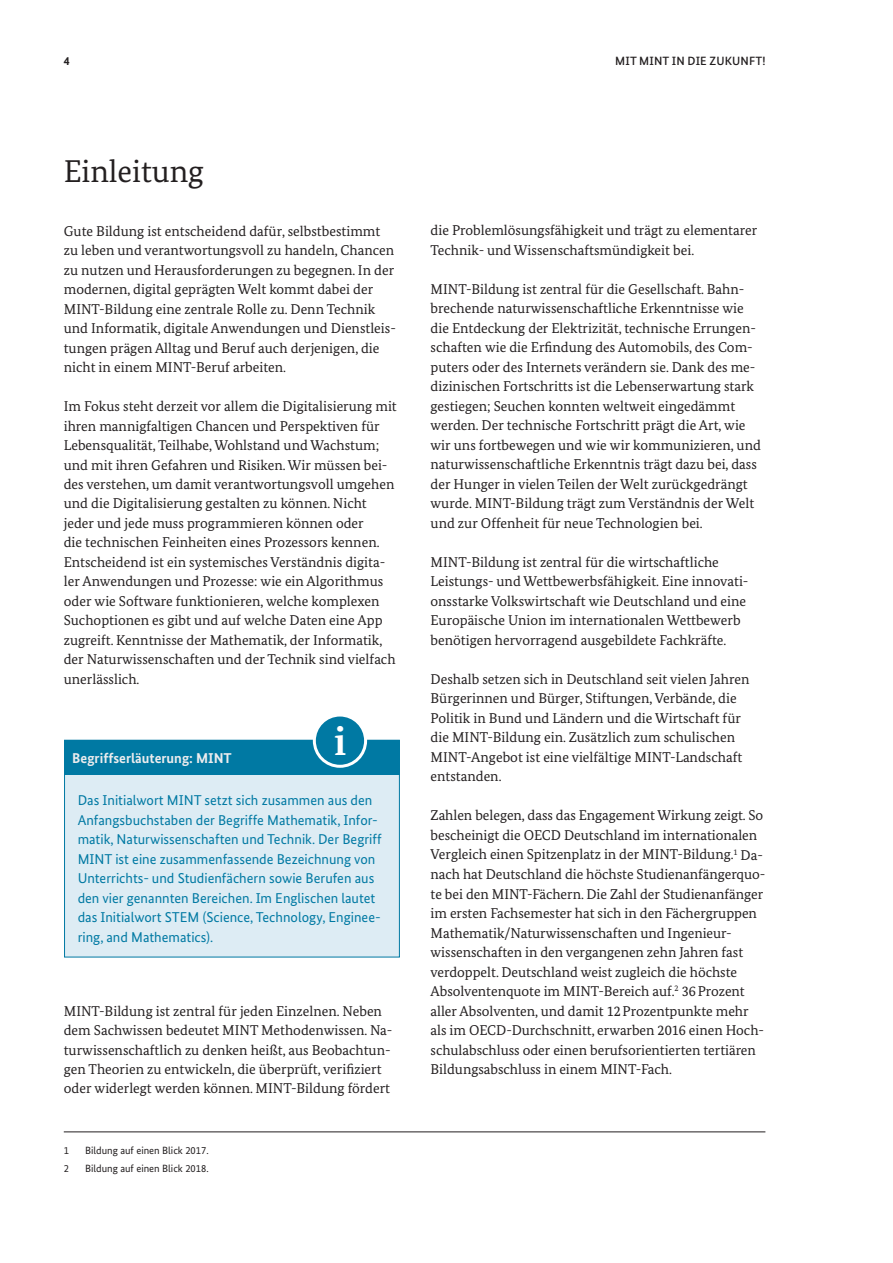
<style>
.page{position:relative;width:893px;height:1263px;background:#fff}
.page>*{position:absolute;margin:0;border:0;box-sizing:border-box;transform-origin:0 0}
.t1{font:31.5px "Bundes Serif";color:#231f20}
.t2{font:14.25px/19.5px "Bundes Serif";color:#231f20}
.t3{font:14.25px/19.5px "Bundes Sans";color:#0079a3}
.t4{font:700 14.25px "Bundes Sans";color:#ececee}
.t5{font:500 12px "Bundes Sans";letter-spacing:.01em;color:#231f20}
.t6{font:700 12px "Bundes Sans";color:#231f20}
.t7{font:10.5px "Bundes Sans";color:#231f20}
</style>
<div class="page">
<hr style="left:64px;top:1131px;width:701px;height:1px;background:#231f20">
<div style="left:65px;top:740px;width:334px;height:217px;background:#ddecf4"></div>
<div style="left:64px;top:740px;width:335px;height:34px;background:#0079a3"></div>
<div style="left:314px;top:715px;width:52px;height:51px;background:#0079a3;border-radius:50%"></div>
<div style="left:313px;top:713px;width:54px;height:55px;border:3px solid #fff;border-radius:50%"></div>
<p class="t6" style="left:64px;top:53px;width:7px">4</p>
<p class="t5" style="left:615px;top:53px;width:152px">MIT MINT IN DIE ZUKUNFT!</p>
<h1 class="t1" style="left:64px;top:152px;width:142px">Einleitung</h1>
<p class="t2" style="left:64px;top:221px;width:334px">Gute Bildung ist entscheidend dafür, selbstbestimmt zu leben und verantwortungsvoll zu handeln, Chancen zu nutzen und Herausforderungen zu begegnen. In der modernen, digital geprägten Welt kommt dabei der MINT-Bildung eine zentrale Rolle zu. Denn Technik und Informatik, digitale Anwendungen und Dienstleis&shy;tungen prägen Alltag und Beruf auch derjenigen, die nicht in einem MINT-Beruf arbeiten.</p>
<p class="t2" style="left:64px;top:396px;width:335px">Im Fokus steht derzeit vor allem die Digitalisierung mit ihren mannigfaltigen Chancen und Perspektiven für Lebensqualität, Teilhabe, Wohlstand und Wachstum; und mit ihren Gefahren und Risiken. Wir müssen bei&shy;des verstehen, um damit verantwortungsvoll umgehen und die Digitalisierung gestalten zu können. Nicht jeder und jede muss programmieren können oder<br>die technischen Feinheiten eines Prozessors kennen.<br>Entscheidend ist ein systemisches Verständnis digita&shy;ler Anwendungen und Prozesse: wie ein Algorithmus oder wie Software funktionieren, welche komplexen Suchoptionen es gibt und auf welche Daten eine App zugreift. Kenntnisse der Mathematik, der Informatik, der Naturwissenschaften und der Technik sind vielfach unerlässlich.</p>
<h2 class="t4" style="left:72px;top:749px;width:161px">Begriffserläuterung: MINT</h2>
<p class="t3" style="left:78px;top:790px;width:306px">Das Initialwort MINT setzt sich zusammen aus den Anfangsbuchstaben der Begriffe Mathematik, Infor&shy;matik, Naturwissenschaften und Technik. Der Begriff MINT ist eine zusammenfassende Bezeichnung von Unterrichts- und Studienfächern sowie Berufen aus den vier genannten Bereichen. Im Englischen lautet das Initialwort STEM (Science, Technology, Enginee&shy;ring, and Mathematics).</p>
<p class="t2" style="left:64px;top:1001px;width:330px">MINT-Bildung ist zentral für jeden Einzelnen. Neben dem Sachwissen bedeutet MINT Methodenwissen. Na&shy;turwissenschaftlich zu denken heißt, aus Beobachtun&shy;gen Theorien zu entwickeln, die überprüft, verifiziert oder widerlegt werden können. MINT-Bildung fördert</p>
<p class="t7" style="left:64px;top:1144px;width:7px">1</p>
<p class="t7" style="left:85px;top:1144px;width:125px">Bildung auf einen Blick 2017.</p>
<p class="t7" style="left:64px;top:1161px;width:7px">2</p>
<p class="t7" style="left:85px;top:1161px;width:125px">Bildung auf einen Blick 2018.</p>
<p class="t2" style="left:431px;top:221px;width:328px">die Problemlösungsfähigkeit und trägt zu elementarer<br>Technik- und Wissenschaftsmündigkeit bei.</p>
<p class="t2" style="left:431px;top:279px;width:332px">MINT-Bildung ist zentral für die Gesellschaft. Bahn&shy;brechende naturwissenschaftliche Erkenntnisse wie die Entdeckung der Elektrizität, technische Errungen&shy;schaften wie die Erfindung des Automobils, des Com&shy;puters oder des Internets verändern sie. Dank des me&shy;dizinischen Fortschritts ist die Lebenserwartung stark gestiegen; Seuchen konnten weltweit eingedämmt werden. Der technische Fortschritt prägt die Art, wie wir uns fortbewegen und wie wir kommunizieren, und naturwissenschaftliche Erkenntnis trägt dazu bei, dass der Hunger in vielen Teilen der Welt zurückgedrängt wurde. MINT-Bildung trägt zum Verständnis der Welt und zur Offenheit für neue Technologien bei.</p>
<p class="t2" style="left:431px;top:552px;width:319px">MINT-Bildung ist zentral für die wirtschaftliche Leistungs- und Wettbewerbsfähigkeit. Eine innovati&shy;onsstarke Volkswirtschaft wie Deutschland und eine Europäische Union im internationalen Wettbewerb benötigen hervorragend ausgebildete Fachkräfte.</p>
<p class="t2" style="left:431px;top:669px;width:320px">Deshalb setzen sich in Deutschland seit vielen Jahren Bürgerinnen und Bürger, Stiftungen, Verbände, die Politik in Bund und Ländern und die Wirtschaft für die MINT-Bildung ein. Zusätzlich zum schulischen MINT-Angebot ist eine vielfältige MINT-Landschaft entstanden.</p>
<p class="t2" style="left:431px;top:805px;width:336px">Zahlen belegen, dass das Engagement Wirkung zeigt. So bescheinigt die OECD Deutschland im internationalen Vergleich einen Spitzenplatz in der MINT-Bildung.<sup>1</sup> Da&shy;nach hat Deutschland die höchste Studienanfängerquo&shy;te bei den MINT-Fächern. Die Zahl der Studienanfänger im ersten Fachsemester hat sich in den Fächergruppen Mathematik/Naturwissenschaften und Ingenieur&shy;wissenschaften in den vergangenen zehn Jahren fast verdoppelt. Deutschland weist zugleich die höchste Absolventenquote im MINT-Bereich auf.<sup>2</sup> 36 Prozent aller Absolventen, und damit 12 Prozentpunkte mehr als im OECD-Durchschnitt, erwarben 2016 einen Hoch&shy;schulabschluss oder einen berufsorientierten tertiären Bildungsabschluss in einem MINT-Fach.</p>
</div>
